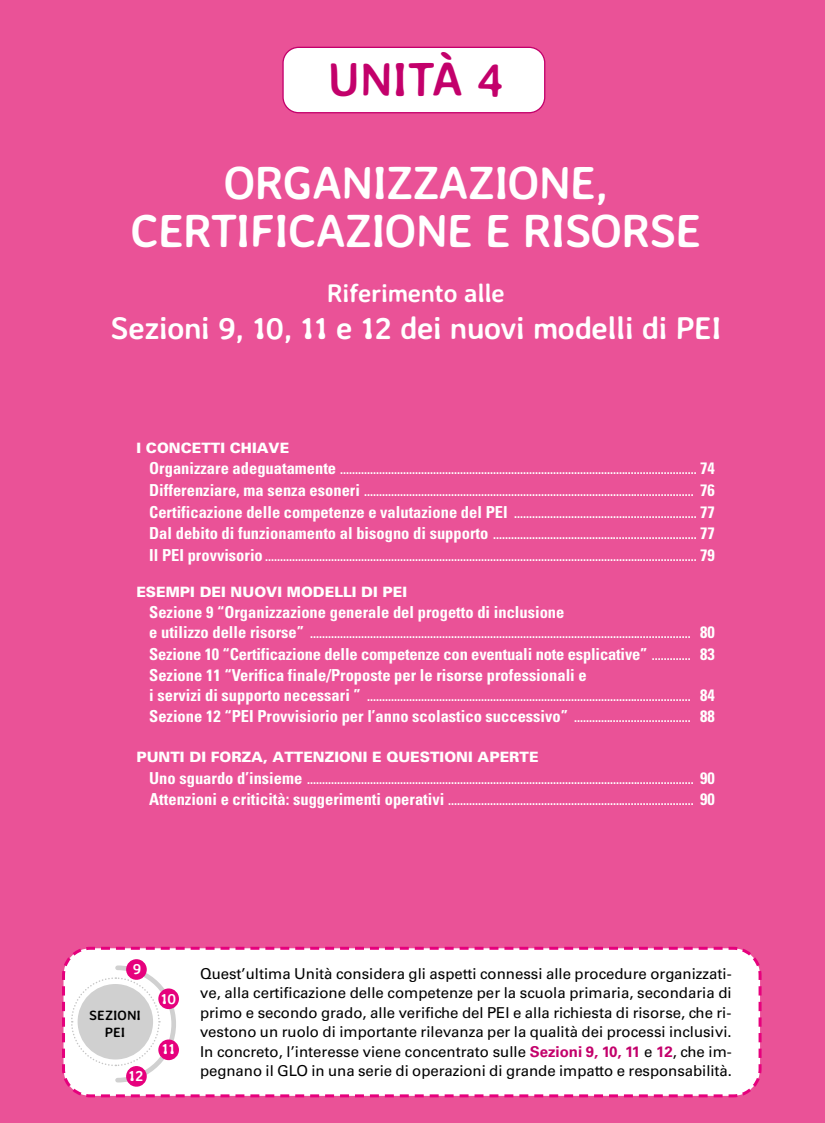
<style>
.page{position:relative;width:825px;height:1123px;background:#ea5297}
.page>*{position:absolute;margin:0;border:0;box-sizing:border-box;transform-origin:0 0}
.t1{font:700 47.7px "Averia Sans Libre";color:#c3006b}
.t2{font:700 46.5px/48px "Averia Sans Libre";letter-spacing:-.02em;color:#fff;text-align:center}
.t3{font:700 31.5px "Averia Sans Libre";letter-spacing:-.015em;color:#fff}
.t4{font:700 25.5px "Averia Sans Libre";letter-spacing:-.015em;color:#fff}
.t5{font:700 condensed 16.5px/21.6px "Univers LT Std";color:#fff}
.t6{font:15px/19.5px "Univers LT Std";letter-spacing:-.005em;color:#000;text-align:justify}
.t7{font:700 15px "Averia Sans Libre";color:#fff}
.t8{font:900 14.25px "Univers LT Std";color:#fff}
.t9{font:700 condensed 13.5px/21.6px "Univers LT Std";color:#fff;text-align:justify}
.t10{font:700 13.5px/16.2px "Averia Sans Libre";color:#000;text-align:center}
.s1{font-size:16.5px}
.s2{font-size:13.5px}
.s3{font-weight:700;color:#c3006b}
</style>
<div class="page">
<div style="left:283px;top:47px;width:262px;height:66px;background:#fff;border-radius:16px"></div>
<div style="left:282px;top:47px;width:263px;height:66px;border:1px solid #c3006b;border-radius:16px"></div>
<svg style="left:725px;top:946px;width:37px;height:152px;background:#fbddec"></svg>
<div style="left:62px;top:946px;width:663px;height:152px;background:#fff"></div>
<div style="left:78px;top:984px;width:75px;height:75px;background:#d0d0d0;border-radius:50%"></div>
<div style="left:126px;top:1066px;width:21px;height:20px;background:#e6007d;border:2px solid #e6007d;border-radius:50%"></div>
<div style="left:126px;top:959px;width:21px;height:20px;background:#e6007d;border:2px solid #e6007d;border-radius:50%"></div>
<div style="left:158px;top:988px;width:21px;height:21px;background:#e6007d;border:2px solid #e6007d;border-radius:50%"></div>
<div style="left:158px;top:1039px;width:21px;height:21px;background:#e6007d;border:2px solid #e6007d;border-radius:50%"></div>
<h1 class="t1" style="left:328px;top:49px;width:178px">UNITÀ 4</h1>
<h2 class="t2" style="left:130px;top:158px;width:573px">ORGANIZZAZIONE,<br>CERTIFICAZIONE E RISORSE</h2>
<h3 class="t4" style="left:327px;top:276px;width:179px">Riferimento alle</h3>
<h3 class="t3" style="left:111px;top:308px;width:612px">Sezioni 9, 10, 11 e 12 dei nuovi modelli di PEI</h3>
<p class="t8" style="left:136px;top:438px;width:154px">I CONCETTI CHIAVE</p>
<p class="t9" style="left:149px;top:458px;width:567px"><span class="s1">Organizzare adeguatamente</span> ....................................................................................................................... <span class="s1">74<br>Differenziare, ma senza esoneri</span> .............................................................................................................. <span class="s1">76<br>Certificazione delle competenze e valutazione del PEI</span> ............................................................. <span class="s1">77<br>Dal debito di funzionamento al bisogno di supporto</span> .................................................................... <span class="s1">77<br>Il PEI provvisorio</span> ................................................................................................................................................ <span class="s1">79</span></p>
<p class="t8" style="left:136px;top:583px;width:272px">ESEMPI DEI NUOVI MODELLI DI PEI</p>
<p class="t5" style="left:149px;top:601px;width:417px">Sezione 9 “Organizzazione generale del progetto di inclusione</p>
<p class="t9" style="left:149px;top:622px;width:567px"><span class="s1">e utilizzo delle risorse”</span> ............................................................................................................................... <span class="s1">80</span></p>
<p class="t5" style="left:149px;top:643px;width:567px">Sezione 10 “Certificazione delle competenze con eventuali note esplicative” <span class="s2">.............</span> 83<br>Sezione 11 “Verifica finale/Proposte per le risorse professionali e</p>
<p class="t9" style="left:149px;top:685px;width:567px"><span class="s1">i servizi di supporto necessari ”</span> ............................................................................................................ <span class="s1">84</span></p>
<p class="t5" style="left:149px;top:705px;width:567px">Sezione 12 “PEI Provvisiorio per l’anno scolastico successivo” <span class="s2">.......................................</span> 88</p>
<p class="t8" style="left:136px;top:748px;width:404px">PUNTI DI FORZA, ATTENZIONI E QUESTIONI APERTE</p>
<p class="t9" style="left:149px;top:768px;width:567px"><span class="s1">Uno sguardo d’insieme</span> ................................................................................................................................. <span class="s1">90<br>Attenzioni e criticità: suggerimenti operativi</span> .................................................................................. <span class="s1">90</span></p>
<p class="t7" style="left:133px;top:959px;width:10px">9</p>
<p class="t10" style="left:89px;top:1007px;width:53px">SEZIONI<br>PEI</p>
<p class="t7" style="left:129px;top:1066px;width:17px">12</p>
<p class="t7" style="left:161px;top:988px;width:17px">10</p>
<p class="t7" style="left:162px;top:1039px;width:15px">11</p>
<p class="t6" style="left:200px;top:963px;width:533px">Quest’ultima Unità considera gli aspetti connessi alle procedure organizzati&shy;ve, alla certificazione delle competenze per la scuola primaria, secondaria di primo e secondo grado, alle verifiche del PEI e alla richiesta di risorse, che ri&shy;vestono un ruolo di importante rilevanza per la qualità dei processi inclusivi.<br>In concreto, l’interesse viene concentrato sulle <span class="s3">Sezioni 9, 10, 11</span> e <span class="s3">12</span>, che im&shy;pegnano il GLO in una serie di operazioni di grande impatto e responsabilità.</p>
</div>
